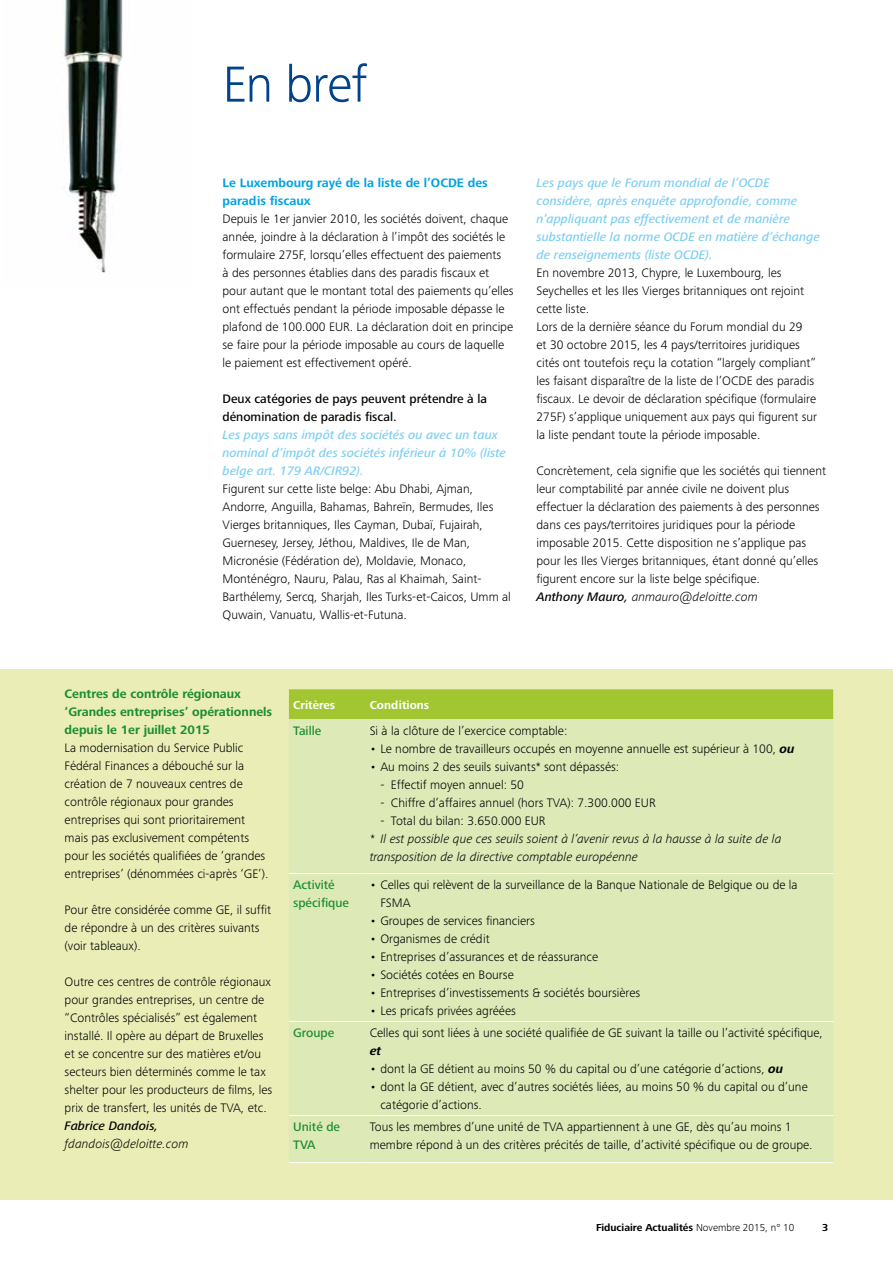
<style>
.page{position:relative;width:893px;height:1263px;background:#fff}
.page>*{position:absolute;margin:0;border:0;box-sizing:border-box;transform-origin:0 0}
.t1{font:300 52.5px "Frutiger Next Pro";letter-spacing:-.02em;color:#01428b}
.t2{font:300 12.75px/18px "Frutiger Next Pro";color:#000}
.t3{font:italic 500 12.75px/18px "Frutiger Next Pro";color:#7ccef3}
.t4{font:italic 300 12.75px/18px "Frutiger Next Pro";color:#000}
.t5{font:700 12.75px/18px "Frutiger Next Pro";color:#1b8c30}
.t6{font:500 12.75px/18px "Frutiger Next Pro";color:#000}
.t7{font:700 12.75px/18px "Frutiger Next Pro";color:#00a3e2}
.t8{font:500 12.75px/18px "Frutiger Next Pro";color:#1b8c30}
.t9{font:italic 500 12.75px "Frutiger Next Pro";color:#000}
.t10{font:italic 700 12.75px "Frutiger Next Pro";color:#000}
.t11{font:700 12px "Frutiger Next Pro";color:#fff}
.t12{font:700 10.5px "Frutiger Next Pro";color:#000}
.s1{font-weight:500;font-style:italic}
.s2{font-style:italic}
.s3{font-weight:700;font-style:italic}
.s4{font-weight:300}
</style>
<div class="page">
<div style="left:0;top:669px;width:893px;height:530px;background:#eaeeb6"></div>
<img style="left:63px;top:0;width:60px;height:273px">
<div style="left:289px;top:689px;width:544px;height:30px;background:#a2c632"></div>
<div style="left:289px;top:719px;width:544px;height:443px;background:#dde9b7"></div>
<hr style="left:289px;top:873px;width:76px;height:1px;background:#fff">
<hr style="left:365px;top:873px;width:468px;height:1px;background:#fff">
<hr style="left:289px;top:1021px;width:76px;height:1px;background:#fff">
<hr style="left:365px;top:1021px;width:468px;height:1px;background:#fff">
<hr style="left:289px;top:1115px;width:76px;height:1px;background:#fff">
<hr style="left:365px;top:1115px;width:468px;height:1px;background:#fff">
<hr style="left:289px;top:1162px;width:76px;height:1px;background:#fff">
<hr style="left:365px;top:1162px;width:468px;height:1px;background:#fff">
<h1 class="t1" style="left:223px;top:54px;width:146px">En bref</h1>
<p class="t7" style="left:223px;top:174px;width:267px">Le Luxembourg rayé de la liste de l’OCDE des paradis fiscaux</p>
<p class="t2" style="left:223px;top:210px;width:293px">Depuis le 1er janvier 2010, les sociétés doivent, chaque année, joindre à la déclaration à l’impôt des sociétés le formulaire 275F, lorsqu’elles effectuent des paiements<br>à des personnes établies dans des paradis fiscaux et pour autant que le montant total des paiements qu’elles ont effectués pendant la période imposable dépasse le plafond de 100.000 EUR. La déclaration doit en principe se faire pour la période imposable au cours de laquelle le paiement est effectivement opéré.</p>
<p class="t6" style="left:223px;top:390px;width:266px">Deux catégories de pays peuvent prétendre à la dénomination de paradis fiscal.</p>
<p class="t3" style="left:223px;top:426px;width:285px">Les pays sans impôt des sociétés ou avec un taux nominal d’impôt des sociétés inférieur à 10% (liste belge art. 179 AR/CIR92).</p>
<p class="t2" style="left:223px;top:480px;width:290px">Figurent sur cette liste belge: Abu Dhabi, Ajman, Andorre, Anguilla, Bahamas, Bahreïn, Bermudes, Iles Vierges britanniques, Iles Cayman, Dubaï, Fujairah, Guernesey, Jersey, Jéthou, Maldives, Ile de Man, Micronésie (Fédération de), Moldavie, Monaco, Monténégro, Nauru, Palau, Ras al Khaimah, Saint-Barthélemy, Sercq, Sharjah, Iles Turks-et-Caicos, Umm al Quwain, Vanuatu, Wallis-et-Futuna.</p>
<p class="t3" style="left:536px;top:174px;width:285px">Les pays que le Forum mondial de l’OCDE considère, après enquête approfondie, comme n’appliquant pas effectivement et de manière substantielle la norme OCDE en matière d’échange de renseignements (liste OCDE).</p>
<p class="t2" style="left:536px;top:264px;width:282px">En novembre 2013, Chypre, le Luxembourg, les Seychelles et les Iles Vierges britanniques ont rejoint cette liste.<br>Lors de la dernière séance du Forum mondial du 29<br>et 30 octobre 2015, les 4 pays/territoires juridiques cités ont toutefois reçu la cotation “largely compliant” les faisant disparaître de la liste de l’OCDE des paradis fiscaux. Le devoir de déclaration spécifique (formulaire 275F) s’applique uniquement aux pays qui figurent sur la liste pendant toute la période imposable.</p>
<p class="t2" style="left:536px;top:462px;width:291px">Concrètement, cela signifie que les sociétés qui tiennent leur comptabilité par année civile ne doivent plus effectuer la déclaration des paiements à des personnes dans ces pays/territoires juridiques pour la période imposable 2015. Cette disposition ne s’applique pas pour les Iles Vierges britanniques, étant donné qu’elles figurent encore sur la liste belge spécifique.<br><span class="s1">Anthony Mauro,</span> <span class="s2">anmauro@deloitte.com</span></p>
<p class="t5" style="left:65px;top:684px;width:209px">Centres de contrôle régionaux ‘Grandes entreprises’ opérationnels depuis le 1er juillet 2015</p>
<p class="t2" style="left:65px;top:738px;width:205px">La modernisation du Service Public Fédéral Finances a débouché sur la création de 7 nouveaux centres de contrôle régionaux pour grandes entreprises qui sont prioritairement mais pas exclusivement compétents pour les sociétés qualifiées de ‘grandes entreprises’ (dénommées ci-après ‘GE’).</p>
<p class="t2" style="left:65px;top:901px;width:208px">Pour être considérée comme GE, il suffit de répondre à un des critères suivants (voir tableaux).</p>
<p class="t2" style="left:65px;top:973px;width:209px">Outre ces centres de contrôle régionaux pour grandes entreprises, un centre de “Contrôles spécialisés” est également installé. Il opère au départ de Bruxelles et se concentre sur des matières et/ou secteurs bien déterminés comme le tax shelter pour les producteurs de films, les prix de transfert, les unités de TVA, etc.</p>
<p class="t9" style="left:65px;top:1118px;width:95px">Fabrice Dandois,</p>
<p class="t4" style="left:65px;top:1135px;width:125px">fdandois@deloitte.com</p>
<p class="t11" style="left:293px;top:698px;width:44px">Critères</p>
<p class="t11" style="left:370px;top:698px;width:61px">Conditions</p>
<p class="t8" style="left:293px;top:721px;width:30px">Taille</p>
<p class="t2" style="left:370px;top:721px;width:199px">Si à la clôture de l’exercice comptable:</p>
<p class="t2" style="left:370px;top:739px;width:426px">• Le nombre de travailleurs occupés en moyenne annuelle est supérieur à 100, <span class="s3">ou</span></p>
<p class="t2" style="left:370px;top:757px;width:251px">• Au moins 2 des seuils suivants* sont dépassés:</p>
<p class="t2" style="left:380px;top:775px;width:145px">- Effectif moyen annuel: 50</p>
<p class="t2" style="left:380px;top:793px;width:277px">- Chiffre d’affaires annuel (hors TVA): 7.300.000 EUR</p>
<p class="t2" style="left:380px;top:811px;width:167px">- Total du bilan: 3.650.000 EUR</p>
<p class="t4" style="left:370px;top:829px;width:413px">* Il est possible que ces seuils soient à l’avenir revus à la hausse à la suite de la transposition de la directive comptable européenne</p>
<p class="t8" style="left:293px;top:876px;width:57px">Activité spécifique</p>
<p class="t2" style="left:380px;top:876px;width:419px;text-indent:-11px">• Celles qui relèvent de la surveillance de la Banque Nationale de Belgique ou de la<br>FSMA</p>
<p class="t2" style="left:370px;top:912px;width:167px">• Groupes de services financiers</p>
<p class="t2" style="left:370px;top:930px;width:122px">• Organismes de crédit</p>
<p class="t2" style="left:370px;top:948px;width:230px">• Entreprises d’assurances et de réassurance</p>
<p class="t2" style="left:370px;top:966px;width:146px">• Sociétés cotées en Bourse</p>
<p class="t2" style="left:370px;top:984px;width:272px">• Entreprises d’investissements &amp; sociétés boursières</p>
<p class="t2" style="left:370px;top:1002px;width:148px">• Les pricafs privées agréées</p>
<p class="t8" style="left:293px;top:1024px;width:43px">Groupe</p>
<p class="t2" style="left:370px;top:1024px;width:455px">Celles qui sont liées à une société qualifiée de GE suivant la taille ou l’activité spécifique,</p>
<p class="t10" style="left:370px;top:1043px;width:13px">et</p>
<p class="t2" style="left:370px;top:1060px;width:415px">• dont la GE détient au moins 50 % du capital ou d’une catégorie d’actions, <span class="s3">ou</span></p>
<p class="t2" style="left:380px;top:1078px;width:429px;text-indent:-11px">• dont la GE détient, avec d’autres sociétés liées, au moins 50 % du capital ou d’une catégorie d’actions.</p>
<p class="t8" style="left:293px;top:1118px;width:48px">Unité de<br>TVA</p>
<p class="t2" style="left:370px;top:1118px;width:444px">Tous les membres d’une unité de TVA appartiennent à une GE, dès qu’au moins 1 membre répond à un des critères précités de taille, d’activité spécifique ou de groupe.</p>
<p class="t12" style="left:596px;top:1221px;width:200px">Fiduciaire Actualités <span class="s4">Novembre 2015, n° 10</span></p>
<p class="t12" style="left:822px;top:1221px;width:8px">3</p>
</div>
